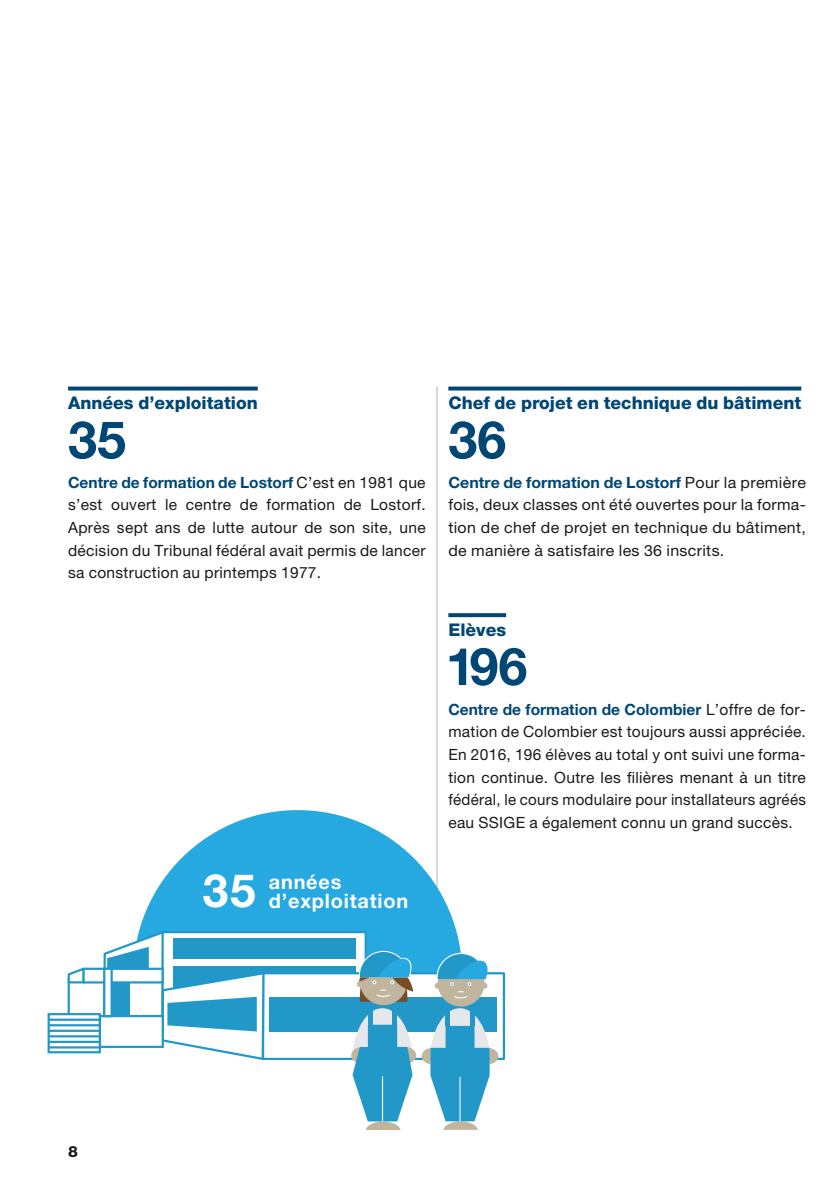
<style>
.page{position:relative;width:840px;height:1191px;background:#fff}
.page>*{position:absolute;margin:0;border:0;box-sizing:border-box;transform-origin:0 0}
.t1{font:700 52px "Helvetica Neue LT Pro";color:#004776}
.t2{font:700 46px "Helvetica Neue";color:#fff}
.t3{font:700 20px/18.2px "Helvetica Neue";letter-spacing:.04em;color:#fff}
.t4{font:800 17.6px "Helvetica Neue LT Pro";color:#004776}
.t5{font:15.6px/22.6px "Helvetica Neue LT Pro";letter-spacing:.02em;color:#1a1a18;text-align:justify}
.t6{font:800 15.6px "Helvetica Neue LT Pro";color:#1a1a18}
.s1{font-weight:700;color:#004776}
</style>
<div class="page">
<svg style="left:68px;top:386px;width:189px;height:4px"></svg>
<svg style="left:448px;top:386px;width:352px;height:4px"></svg>
<svg style="left:448px;top:613px;width:58px;height:4px"></svg>
<hr style="left:436px;top:386px;width:1px;height:691px;background:#b1b2b2">
<svg style="left:139px;top:810px;width:322px;height:162px;fill:#26a9e1"></svg>
<div style="left:68px;top:977px;width:49px;height:45px;background:#fff;border:2px solid #2298c8"></div>
<div style="left:161px;top:931px;width:205px;height:109px;background:#fff;border:2px solid #2298c8"></div>
<div style="left:173px;top:938px;width:182px;height:21px;background:#2298c8"></div>
<div style="left:173px;top:966px;width:182px;height:24px;background:#2298c8"></div>
<svg style="left:67px;top:968px;width:19px;height:16px"></svg>
<div style="left:262px;top:972px;width:242px;height:88px;background:#fff;border:2px solid #2298c8"></div>
<div style="left:82px;top:967px;width:82px;height:16px;background:#fff;border:2px solid #2298c8"></div>
<svg style="left:48px;top:1013px;width:53px;height:40px"></svg>
<div style="left:269px;top:996px;width:227px;height:35px;background:#2298c8"></div>
<svg style="left:102px;top:929px;width:163px;height:131px"></svg>
<div style="left:107px;top:982px;width:23px;height:34px;background:#2298c8"></div>
<hr style="left:49px;top:1046px;width:51px;height:2px;background:#2298c8">
<hr style="left:49px;top:1040px;width:51px;height:3px;background:#2298c8">
<hr style="left:49px;top:1035px;width:51px;height:2px;background:#2298c8">
<hr style="left:49px;top:1029px;width:51px;height:3px;background:#2298c8">
<hr style="left:49px;top:1024px;width:51px;height:2px;background:#2298c8">
<hr style="left:49px;top:1018px;width:51px;height:2px;background:#2298c8">
<div style="left:103px;top:967px;width:10px;height:50px;background:#fff;border:2px solid #2298c8"></div>
<div style="left:359px;top:957px;width:48px;height:48px;background:#c2b59e;border-radius:50%"></div>
<svg style="left:356px;top:951px;width:57px;height:50px"></svg>
<div style="left:437px;top:959px;width:47px;height:47px;background:#c2b59e;border-radius:50%"></div>
<svg style="left:351px;top:1008px;width:147px;height:122px"></svg>
<hr style="left:459px;top:1076px;width:1px;height:45px;background:#fff">
<svg style="left:434px;top:952px;width:55px;height:46px"></svg>
<p class="t4" style="left:68px;top:392px;width:191px">Années d’exploitation</p>
<h1 class="t1" style="left:68px;top:408px;width:59px">35</h1>
<p class="t5" style="left:68px;top:471px;width:359px"><span class="s1">Centre de formation de Lostorf</span> C’est en 1981 que s’est ouvert le centre de formation de Lostorf.<br>Après sept ans de lutte autour de son site, une décision du Tribunal fédéral avait permis de lancer sa construction au printemps 1977.</p>
<h2 class="t2" style="left:203px;top:862px;width:54px">35</h2>
<p class="t3" style="left:269px;top:872px;width:141px">années d’exploitation</p>
<p class="t4" style="left:448px;top:392px;width:354px">Chef de projet en technique du bâtiment</p>
<h1 class="t1" style="left:448px;top:408px;width:59px">36</h1>
<p class="t5" style="left:448px;top:471px;width:359px"><span class="s1">Centre de formation de Lostorf</span> Pour la première fois, deux classes ont été ouvertes pour la forma&shy;tion de chef de projet en technique du bâtiment, de manière à satisfaire les 36 inscrits.</p>
<p class="t4" style="left:448px;top:619px;width:59px">Elèves</p>
<h1 class="t1" style="left:445px;top:634px;width:83px">196</h1>
<p class="t5" style="left:448px;top:697px;width:359px"><span class="s1">Centre de formation de Colombier</span> L’offre de for&shy;mation de Colombier est toujours aussi appréciée.<br>En 2016, 196 élèves au total y ont suivi une forma&shy;tion continue. Outre les filières menant à un titre fédéral, le cours modulaire pour installateurs agréés eau SSIGE a également connu un grand succès.</p>
<p class="t6" style="left:68px;top:1142px;width:11px">8</p>
</div>
